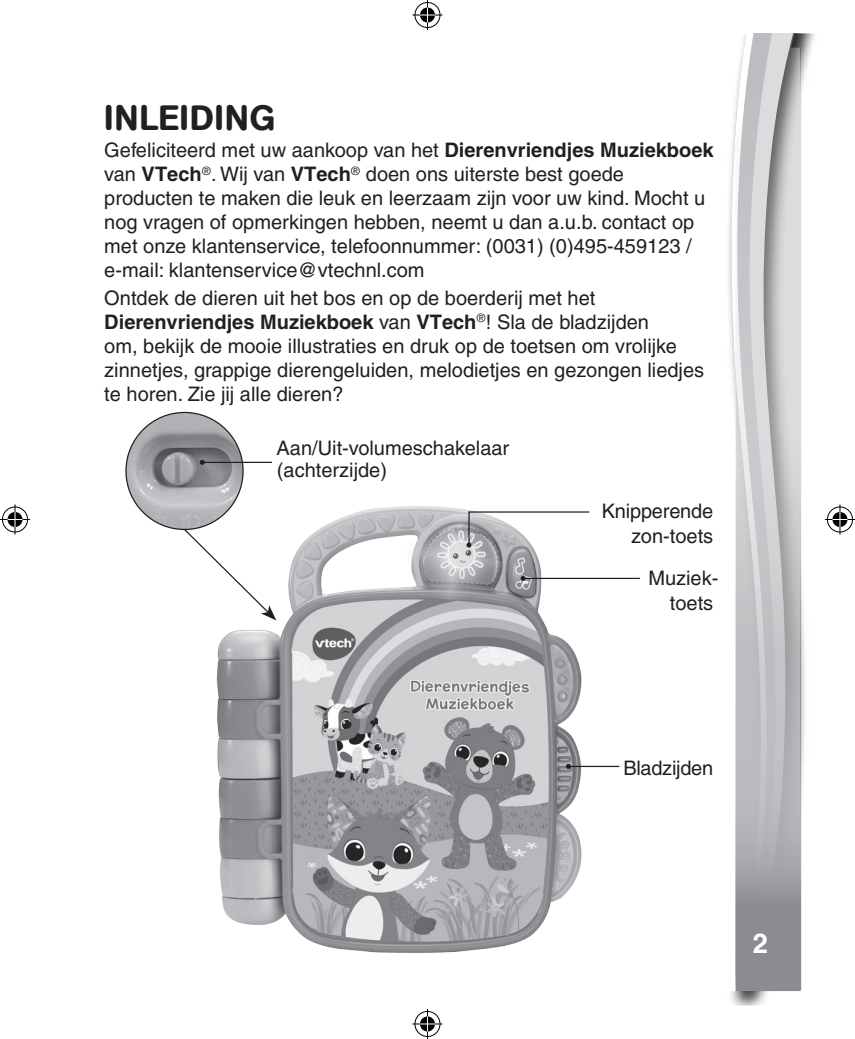
<style>
.page{position:relative;width:855px;height:1039px;background:#fff}
.page>*{position:absolute;margin:0;border:0;box-sizing:border-box;transform-origin:0 0}
.Headline{font:500 35px "AG Book Rounded";letter-spacing:.02em;color:#231f20}
.Body_text_hang{font:700 27.5px "Helvetica";color:#fff}
.Number{font:700 27.5px "Helvetica";color:#fff}
.t1{font:700 22.5px "Helvetica";color:#fff}
.Body_text_1{font:500 20px/24px "Helvetica";color:#231f20}
.body_text_2{font:500 20px/25px "Helvetica";color:#231f20;text-align:right}
.s1{font-weight:700}
</style>
<div class="page">
<img style="left:201px;top:503px;width:416px;height:450px">
<svg style="left:784px;top:34px;width:23px;height:956px"></svg>
<svg style="left:730px;top:34px;width:38px;height:374px"></svg>
<svg style="left:735px;top:48px;width:64px;height:942px;background:#bdbec0"></svg>
<svg style="left:466px;top:510px;width:124px;height:37px"></svg>
<hr style="left:523px;top:577px;width:116px;height:2px;background:#231f20">
<svg style="left:520px;top:576px;width:5px;height:5px"></svg>
<hr style="left:568px;top:765px;width:51px;height:2px;background:#231f20">
<svg style="left:565px;top:763px;width:5px;height:5px"></svg>
<img style="left:126px;top:412px;width:117px;height:117px;border-radius:58px">
<hr style="left:202px;top:461px;width:70px;height:2px;background:#231f20">
<svg style="left:200px;top:460px;width:5px;height:5px"></svg>
<svg style="left:183px;top:527px;width:93px;height:93px"></svg>
<div style="left:413px;top:1px;width:28px;height:28px;border:3px solid #fff;border-radius:50%"></div>
<svg style="left:412px;top:13px;width:30px;height:4px"></svg>
<hr style="left:425px;top:0;width:4px;height:30px;background:#fff">
<div style="left:418px;top:6px;width:18px;height:18px;border:3px solid #fff;border-radius:50%"></div>
<div style="left:414px;top:2px;width:26px;height:26px;border:1px solid #000;border-radius:50%"></div>
<hr style="left:412px;top:15px;width:30px;height:1px;background:#000">
<hr style="left:427px;top:0;width:1px;height:30px;background:#000">
<svg style="left:420px;top:7px;width:15px;height:15px"></svg>
<div style="left:413px;top:1009px;width:28px;height:28px;border:3px solid #fff;border-radius:50%"></div>
<hr style="left:412px;top:1022px;width:30px;height:3px;background:#fff">
<hr style="left:425px;top:1008px;width:4px;height:30px;background:#fff">
<div style="left:418px;top:1014px;width:18px;height:18px;border:3px solid #fff;border-radius:50%"></div>
<div style="left:414px;top:1011px;width:26px;height:25px;border:1px solid #000;border-radius:50%"></div>
<hr style="left:412px;top:1023px;width:30px;height:1px;background:#000">
<hr style="left:427px;top:1008px;width:1px;height:30px;background:#000">
<svg style="left:420px;top:1016px;width:15px;height:15px"></svg>
<div style="left:1px;top:505px;width:28px;height:28px;border:3px solid #fff;border-radius:50%"></div>
<hr style="left:0;top:518px;width:30px;height:3px;background:#fff">
<svg style="left:13px;top:504px;width:4px;height:30px"></svg>
<div style="left:6px;top:510px;width:18px;height:18px;border:3px solid #fff;border-radius:50%"></div>
<div style="left:2px;top:506px;width:26px;height:26px;border:1px solid #000;border-radius:50%"></div>
<hr style="left:0;top:519px;width:30px;height:1px;background:#000">
<hr style="left:15px;top:504px;width:1px;height:30px;background:#000">
<svg style="left:8px;top:512px;width:14px;height:15px"></svg>
<div style="left:825px;top:505px;width:28px;height:28px;border:3px solid #fff;border-radius:50%"></div>
<hr style="left:824px;top:518px;width:30px;height:3px;background:#fff">
<hr style="left:838px;top:504px;width:3px;height:30px;background:#fff">
<div style="left:830px;top:510px;width:18px;height:18px;border:3px solid #fff;border-radius:50%"></div>
<div style="left:826px;top:506px;width:26px;height:26px;border:1px solid #000;border-radius:50%"></div>
<hr style="left:824px;top:519px;width:30px;height:1px;background:#000">
<hr style="left:839px;top:504px;width:1px;height:30px;background:#000">
<svg style="left:832px;top:512px;width:15px;height:15px"></svg>
<p class="Headline" style="left:104px;top:97px;width:172px">INLEIDING</p>
<p class="Body_text_1" style="left:104px;top:138px;width:610px">Gefeliciteerd met uw aankoop van het <span class="s1">Dierenvriendjes Muziekboek </span>van <span class="s1">VTech</span><sup>®</sup>. Wij van <span class="s1">VTech</span><sup>®</sup> doen ons uiterste best goede producten te maken die leuk en leerzaam zijn voor uw kind. Mocht u nog vragen of opmerkingen hebben, neemt u dan a.u.b. contact op met onze klantenservice, telefoonnummer: (0031) (0)495-459123 / e-mail: klantenservice@vtechnl.com</p>
<p class="Body_text_1" style="left:104px;top:286px;width:601px">Ontdek de dieren uit het bos en op de boerderij met het <span class="s1">Dierenvriendjes Muziekboek</span> van <span class="s1">VTech</span><sup>®</sup>! Sla de bladzijden<br>om, bekijk de mooie illustraties en druk op de toetsen om vrolijke zinnetjes, grappige dierengeluiden, melodietjes en gezongen liedjes te horen. Zie jij alle dieren?</p>
<p class="body_text_2" style="left:276px;top:435px;width:234px">Aan/Uit-volumeschakelaar</p>
<p class="body_text_2" style="left:277px;top:457px;width:112px">(achterzijde)</p>
<p class="body_text_2" style="left:601px;top:498px;width:113px">Knipperende zon-toets</p>
<p class="body_text_2" style="left:648px;top:565px;width:71px">Muziek&shy;toets</p>
<p class="body_text_2" style="left:623px;top:755px;width:91px">Bladzijden</p>
<p class="t1" style="left:760px;top:920px;width:14px">2</p>
<p class="Body_text_hang" style="left:754px;top:920px;width:17px">2</p>
<p class="Number" style="left:752px;top:926px;width:17px">2</p>
</div>
